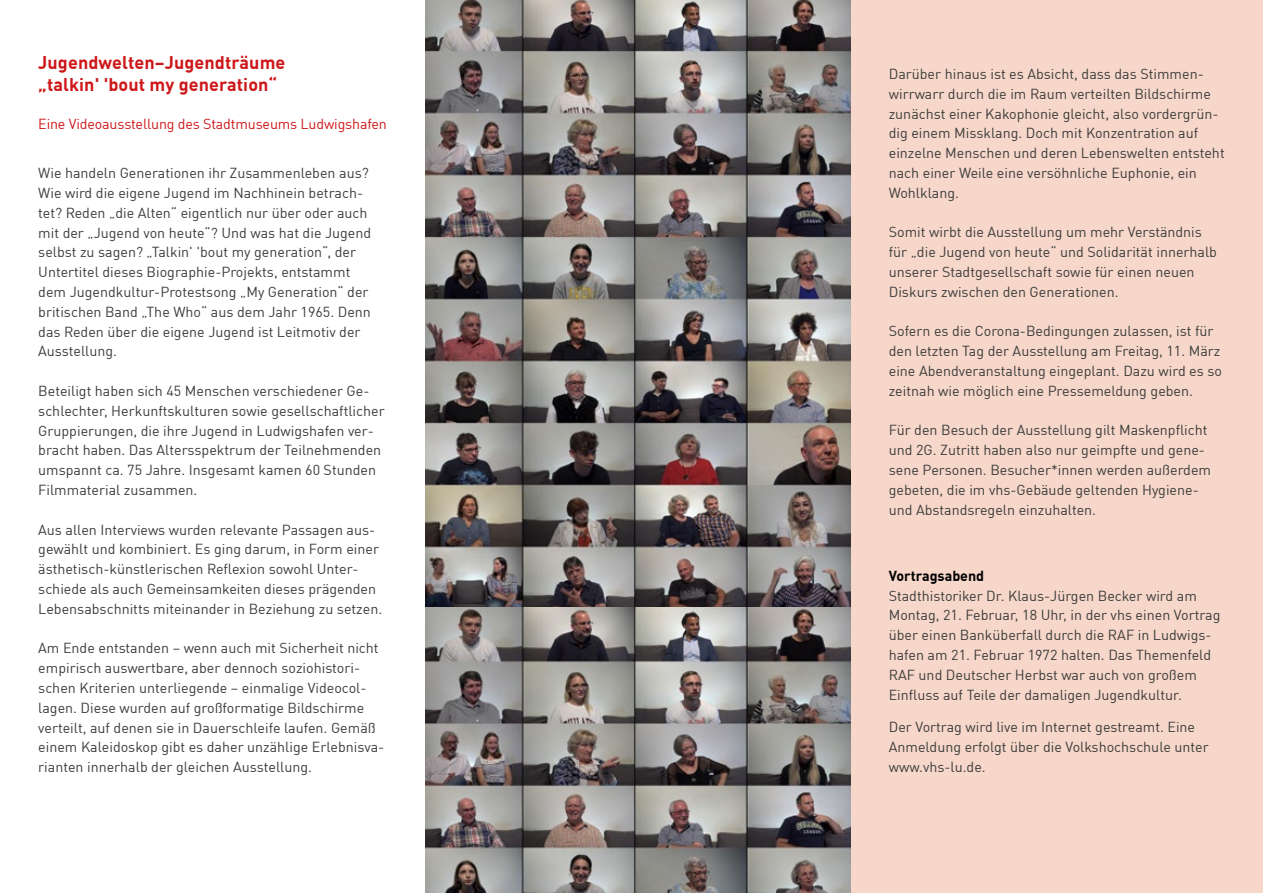
<style>
.page{position:relative;width:1263px;height:893px;background:#fff}
.page>*{position:absolute;margin:0;border:0;box-sizing:border-box;transform-origin:0 0}
.t1{font:700 18px/21.6px "DIN Offc";letter-spacing:.005em;color:#cd1719}
.t2{font:14.25px/19.8px "DIN Offc";color:#3c3c3b}
.t3{font:14.25px "DIN Offc";letter-spacing:-.01em;color:#cd1719}
.t4{font:700 14.25px "DIN Offc";color:#000}
</style>
<div class="page">
<div style="left:850px;top:0;width:413px;height:893px;background:#f6d7ca"></div>
<img style="left:425px;top:0;width:425px;height:893px">
<p class="t1" style="left:38px;top:51px;width:249px">Jugendwelten–Jugendträume „talkin' 'bout my generation“</p>
<p class="t3" style="left:38px;top:115px;width:350px">Eine Videoausstellung des Stadtmuseums Ludwigshafen</p>
<p class="t2" style="left:38px;top:163px;width:335px">Wie handeln Generationen ihr Zusammenleben aus?<br>Wie wird die eigene Jugend im Nachhinein betrach&shy;tet? Reden „die Alten“ eigentlich nur über oder auch mit der „Jugend von heute“? Und was hat die Jugend selbst zu sagen? „Talkin' 'bout my generation“, der Untertitel dieses Biographie-Projekts, entstammt dem Jugendkultur-Protestsong „My Generation“ der britischen Band „The Who“ aus dem Jahr 1965. Denn das Reden über die eigene Jugend ist Leitmotiv der Ausstellung.</p>
<p class="t2" style="left:38px;top:381px;width:348px">Beteiligt haben sich 45 Menschen verschiedener Ge&shy;schlechter, Herkunftskulturen sowie gesellschaftlicher Gruppierungen, die ihre Jugend in Ludwigshafen ver&shy;bracht haben. Das Altersspektrum der Teilnehmenden umspannt ca. 75 Jahre. Insgesamt kamen 60 Stunden Filmmaterial zusammen.</p>
<p class="t2" style="left:38px;top:519px;width:345px">Aus allen Interviews wurden relevante Passagen aus&shy;gewählt und kombiniert. Es ging darum, in Form einer ästhetisch-künstlerischen Reflexion sowohl Unter&shy;schiede als auch Gemeinsamkeiten dieses prägenden Lebensabschnitts miteinander in Beziehung zu setzen.</p>
<p class="t2" style="left:38px;top:638px;width:347px">Am Ende entstanden – wenn auch mit Sicherheit nicht empirisch auswertbare, aber dennoch soziohistori&shy;schen Kriterien unterliegende – einmalige Videocol&shy;lagen. Diese wurden auf großformatige Bildschirme verteilt, auf denen sie in Dauerschleife laufen. Gemäß einem Kaleidoskop gibt es daher unzählige Erlebnisva&shy;rianten innerhalb der gleichen Ausstellung.</p>
<p class="t2" style="left:889px;top:64px;width:337px">Darüber hinaus ist es Absicht, dass das Stimmen&shy;wirrwarr durch die im Raum verteilten Bildschirme zunächst einer Kakophonie gleicht, also vordergrün&shy;dig einem Missklang. Doch mit Konzentration auf einzelne Menschen und deren Lebenswelten entsteht nach einer Weile eine versöhnliche Euphonie, ein Wohlklang.</p>
<p class="t2" style="left:889px;top:222px;width:330px">Somit wirbt die Ausstellung um mehr Verständnis für „die Jugend von heute“ und Solidarität innerhalb unserer Stadtgesellschaft sowie für einen neuen Diskurs zwischen den Generationen.</p>
<p class="t2" style="left:889px;top:321px;width:335px">Sofern es die Corona-Bedingungen zulassen, ist für den letzten Tag der Ausstellung am Freitag, 11. März eine Abendveranstaltung eingeplant. Dazu wird es so zeitnah wie möglich eine Pressemeldung geben.</p>
<p class="t2" style="left:889px;top:420px;width:324px">Für den Besuch der Ausstellung gilt Maskenpflicht und 2G. Zutritt haben also nur geimpfte und gene&shy;sene Personen. Besucher*innen werden außerdem gebeten, die im vhs-Gebäude geltenden Hygiene&shy;und Abstandsregeln einzuhalten.</p>
<p class="t4" style="left:889px;top:566px;width:97px">Vortragsabend</p>
<p class="t2" style="left:889px;top:585px;width:333px">Stadthistoriker Dr. Klaus-Jürgen Becker wird am Montag, 21. Februar, 18 Uhr, in der vhs einen Vortrag über einen Banküberfall durch die RAF in Ludwigs&shy;hafen am 21. Februar 1972 halten. Das Themenfeld RAF und Deutscher Herbst war auch von großem Einfluss auf Teile der damaligen Jugendkultur.</p>
<p class="t2" style="left:889px;top:717px;width:321px">Der Vortrag wird live im Internet gestreamt. Eine<br>Anmeldung erfolgt über die Volkshochschule unter www.vhs-lu.de.</p>
</div>
